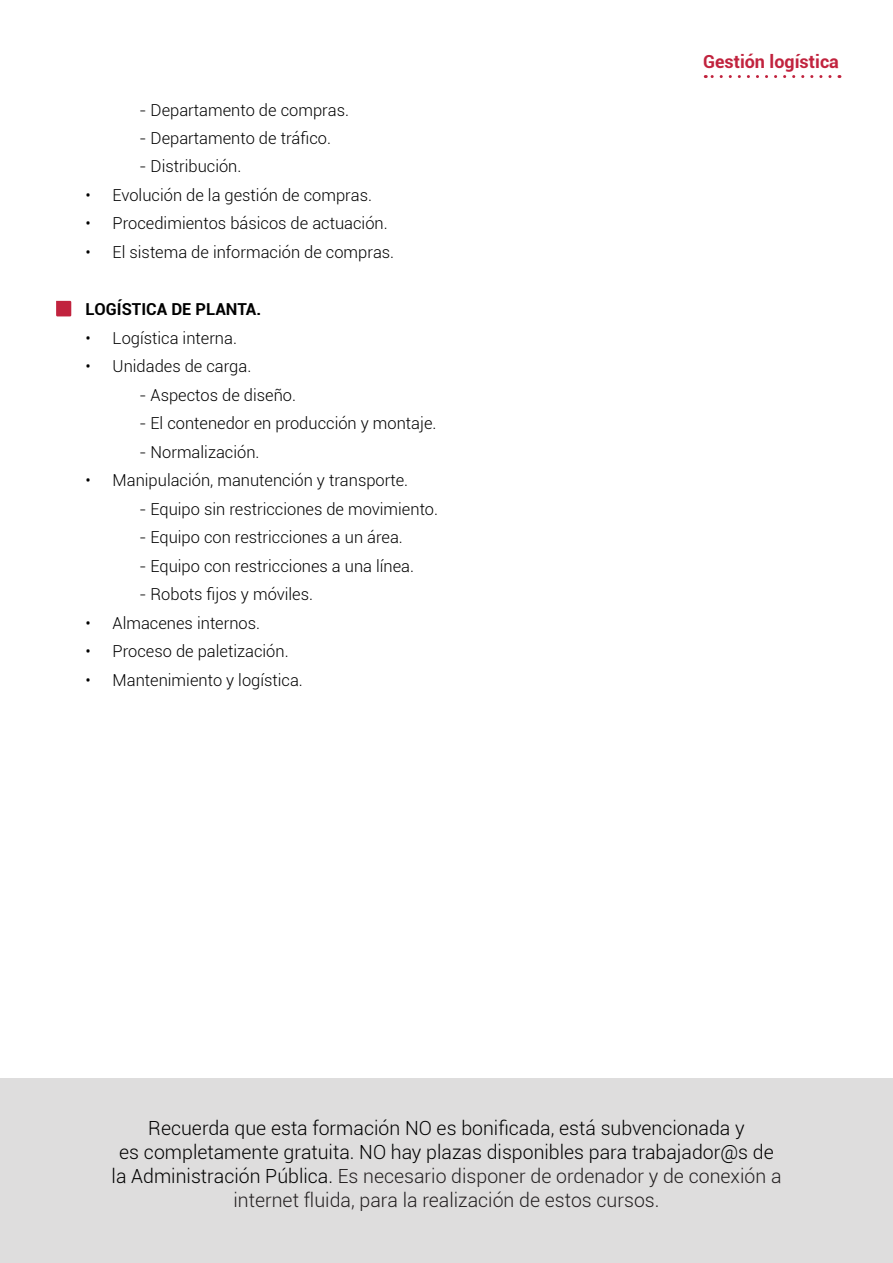
<style>
.page{position:relative;width:893px;height:1263px;background:#fff}
.page>*{position:absolute;margin:0;border:0;box-sizing:border-box;transform-origin:0 0}
.t1{font:300 19.5px/24px "Roboto";color:#000;text-align:center}
.t2{font:700 18px "Roboto";color:#c1233e}
.t3{font:300 16.5px "Roboto";color:#000}
.t4{font:700 16.5px "Roboto";color:#000}
.s1{color:#231f20}
</style>
<div class="page">
<svg style="left:56px;top:301px;width:15px;height:15px"></svg>
<svg style="left:705px;top:75px;width:125px;height:3px"></svg>
<div style="left:0;top:1078px;width:893px;height:185px;background:#dedddd"></div>
<p class="t3" style="left:140px;top:98px;width:211px">- Departamento de compras.</p>
<p class="t3" style="left:140px;top:127px;width:193px">- Departamento de tráfico.</p>
<p class="t3" style="left:140px;top:155px;width:103px">- Distribución.</p>
<p class="t3" style="left:86px;top:184px;width:288px">• Evolución de la gestión de compras.</p>
<p class="t3" style="left:86px;top:212px;width:304px">• Procedimientos básicos de actuación.</p>
<p class="t3" style="left:86px;top:241px;width:310px">• El sistema de información de compras.</p>
<p class="t4" style="left:86px;top:297px;width:177px">LOGÍSTICA DE PLANTA.</p>
<p class="t3" style="left:86px;top:326px;width:153px">• Logística interna.</p>
<p class="t3" style="left:86px;top:355px;width:167px">• Unidades de carga.</p>
<p class="t3" style="left:140px;top:383px;width:158px">- Aspectos de diseño.</p>
<p class="t3" style="left:140px;top:412px;width:298px">- El contenedor en producción y montaje.</p>
<p class="t3" style="left:140px;top:440px;width:121px">- Normalización.</p>
<p class="t3" style="left:86px;top:469px;width:324px">• Manipulación, manutención y transporte.</p>
<p class="t3" style="left:140px;top:497px;width:300px">- Equipo sin restricciones de movimiento.</p>
<p class="t3" style="left:140px;top:526px;width:265px">- Equipo con restricciones a un área.</p>
<p class="t3" style="left:140px;top:554px;width:276px">- Equipo con restricciones a una línea.</p>
<p class="t3" style="left:140px;top:583px;width:175px">- Robots fijos y móviles.</p>
<p class="t3" style="left:86px;top:611px;width:176px">• Almacenes internos.</p>
<p class="t3" style="left:86px;top:640px;width:204px">• Proceso de paletización.</p>
<p class="t3" style="left:86px;top:668px;width:219px">• Mantenimiento y logística.</p>
<p class="t2" style="left:703px;top:48px;width:137px">Gestión logística</p>
<p class="t1" style="left:112px;top:1115px;width:671px">Recuerda que esta formación NO es bonificada, está subvencionada y<br>es completamente gratuita. NO hay plazas disponibles para trabajador@s de la Administración Pública. <span class="s1">Es necesario disponer de ordenador y de conexión a internet fluida, para la realización de estos cursos.</span></p>
</div>
